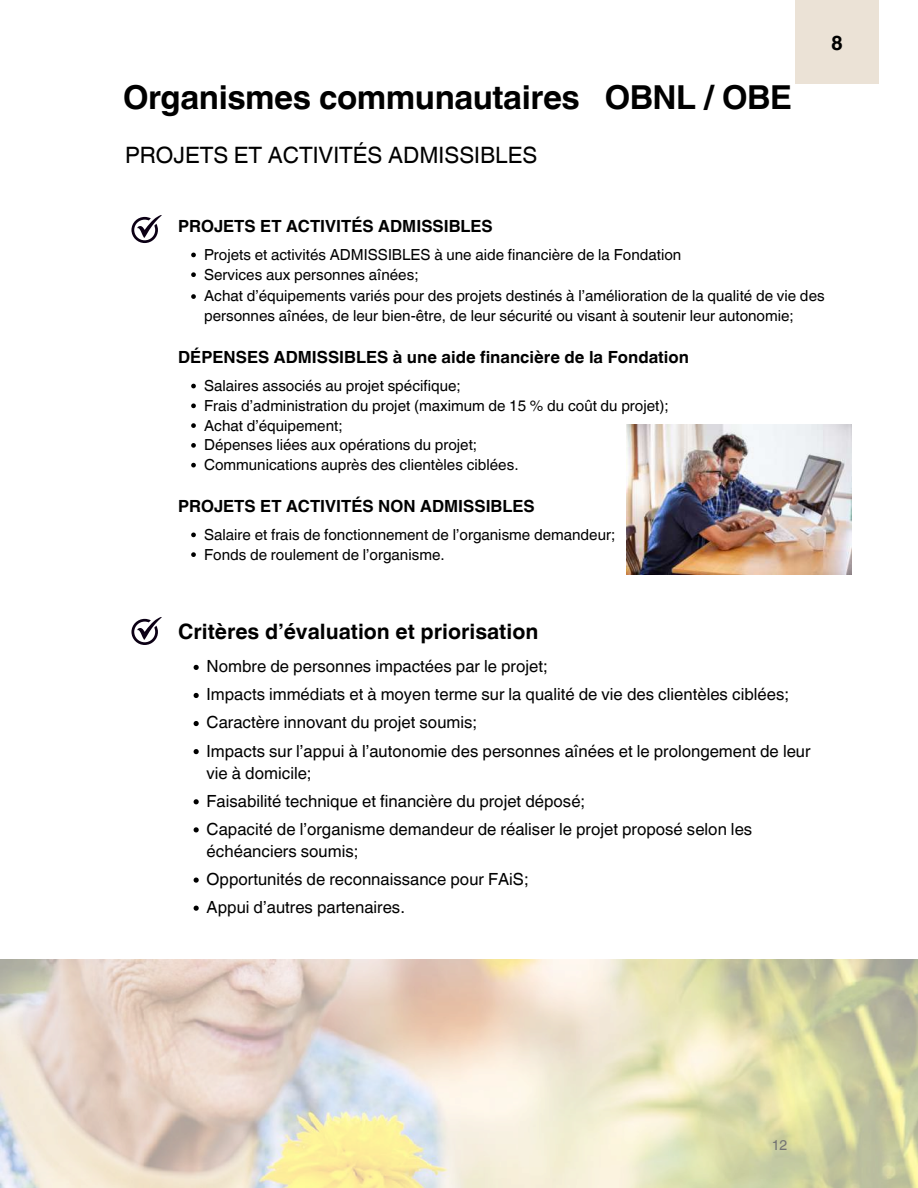
<style>
.page{position:relative;width:918px;height:1188px;background:#fff}
.page>*{position:absolute;margin:0;border:0;box-sizing:border-box;transform-origin:0 0}
.t1{font:700 33px "Helvetica World";letter-spacing:-.015em;color:#000}
.t2{font:22.5px "Helvetica World";color:#000}
.t3{font:700 21.3px "Helvetica World";color:#000}
.t4{font:700 20.4px "Helvetica World";color:#000}
.t5{font:16.8px/28px "Helvetica World";color:#000}
.t6{font:700 16.8px "Helvetica World";color:#000}
.t7{font:15.3px/19.8px "Helvetica World";color:#000}
.t8{font:14.1px "Helvetica World";color:#737373}
</style>
<div class="page">
<img style="left:0;top:959px;width:918px;height:229px">
<div style="left:795px;top:0;width:84px;height:84px;background:#ebe2d6"></div>
<svg style="left:131px;top:215px;width:31px;height:28px"></svg>
<svg style="left:131px;top:617px;width:31px;height:28px"></svg>
<img style="left:627px;top:425px;width:225px;height:150px">
<svg style="left:191px;top:253px;width:5px;height:4px"></svg>
<svg style="left:191px;top:272px;width:5px;height:5px"></svg>
<svg style="left:191px;top:294px;width:5px;height:5px"></svg>
<svg style="left:191px;top:384px;width:5px;height:4px"></svg>
<svg style="left:191px;top:403px;width:5px;height:5px"></svg>
<svg style="left:191px;top:423px;width:5px;height:5px"></svg>
<svg style="left:191px;top:443px;width:5px;height:5px"></svg>
<svg style="left:191px;top:463px;width:5px;height:4px"></svg>
<svg style="left:191px;top:533px;width:5px;height:4px"></svg>
<svg style="left:191px;top:552px;width:5px;height:5px"></svg>
<svg style="left:194px;top:665px;width:5px;height:5px"></svg>
<svg style="left:194px;top:693px;width:5px;height:5px"></svg>
<svg style="left:194px;top:721px;width:5px;height:5px"></svg>
<svg style="left:194px;top:749px;width:5px;height:5px"></svg>
<svg style="left:194px;top:799px;width:5px;height:5px"></svg>
<svg style="left:194px;top:827px;width:5px;height:5px"></svg>
<svg style="left:194px;top:878px;width:5px;height:5px"></svg>
<svg style="left:194px;top:906px;width:5px;height:5px"></svg>
<h1 class="t1" style="left:123px;top:71px;width:670px">Organismes communautaires OBNL / OBE</h1>
<h2 class="t2" style="left:125px;top:141px;width:414px">PROJETS ET ACTIVITÉS ADMISSIBLES</h2>
<h3 class="t4" style="left:831px;top:26px;width:13px">8</h3>
<p class="t6" style="left:178px;top:212px;width:316px">PROJETS ET ACTIVITÉS ADMISSIBLES</p>
<p class="t7" style="left:204px;top:245px;width:479px">Projets et activités ADMISSIBLES à une aide financière de la Fondation<br>Services aux personnes aînées;</p>
<p class="t7" style="left:204px;top:286px;width:622px">Achat d’équipements variés pour des projets destinés à l’amélioration de la qualité de vie des personnes aînées, de leur bien-être, de leur sécurité ou visant à soutenir leur autonomie;</p>
<p class="t6" style="left:178px;top:343px;width:512px">DÉPENSES ADMISSIBLES à une aide financière de la Fondation</p>
<p class="t7" style="left:204px;top:376px;width:466px">Salaires associés au projet spécifique;<br>Frais d’administration du projet (maximum de 15 % du coût du projet); Achat d’équipement;<br>Dépenses liées aux opérations du projet;<br>Communications auprès des clientèles ciblées.</p>
<p class="t6" style="left:178px;top:492px;width:358px">PROJETS ET ACTIVITÉS NON ADMISSIBLES</p>
<p class="t7" style="left:204px;top:525px;width:413px">Salaire et frais de fonctionnement de l’organisme demandeur;<br>Fonds de roulement de l’organisme.</p>
<h3 class="t3" style="left:178px;top:614px;width:362px">Critères d’évaluation et priorisation</h3>
<p class="t5" style="left:207px;top:653px;width:605px">Nombre de personnes impactées par le projet;<br>Impacts immédiats et à moyen terme sur la qualité de vie des clientèles ciblées; Caractère innovant du projet soumis;<br>Impacts sur l’appui à l’autonomie des personnes aînées et le prolongement de leur</p>
<p class="t5" style="left:207px;top:759px;width:547px">vie à domicile;<br>Faisabilité technique et financière du projet déposé;<br>Capacité de l’organisme demandeur de réaliser le projet proposé selon les</p>
<p class="t5" style="left:207px;top:837px;width:324px">échéanciers soumis;<br>Opportunités de reconnaissance pour FAiS;<br>Appui d’autres partenaires.</p>
<p class="t8" style="left:772px;top:1137px;width:17px">12</p>
</div>
